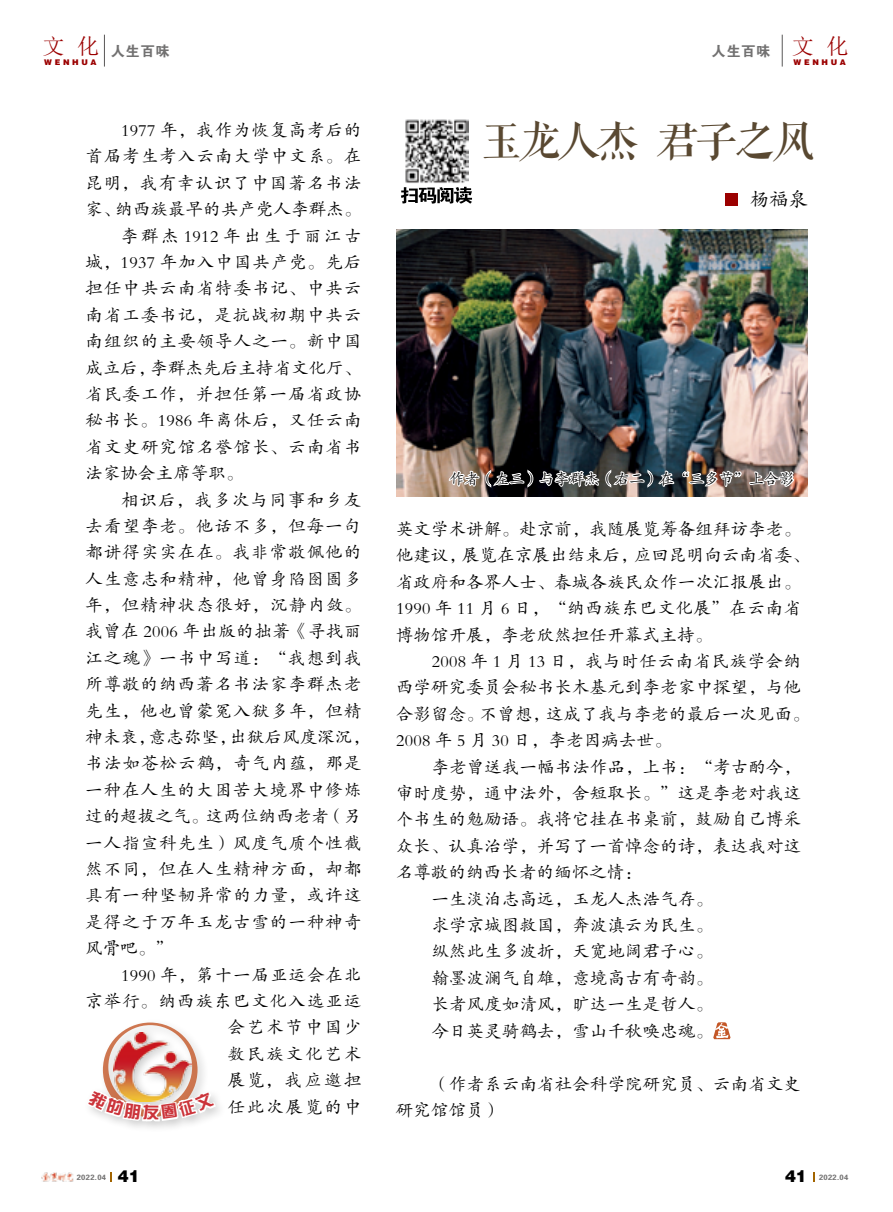
<style>
.page{position:relative;width:893px;height:1212px;background:#fff}
.page>*{position:absolute;margin:0;border:0;box-sizing:border-box;transform-origin:0 0}
.t1{font:42px "FZQKBYSJW GB1 0";letter-spacing:-.08em;color:#594831}
.t2{font:22.2px "Sim Sun";color:#9b0000}
.t3{font:19.5px "FZKTK GBK1 0";color:#000}
.t4{font:17.25px/26.4px "FZKTK GBK1 0";letter-spacing:.02em;color:#000}
.t5{font:17.25px "FZKTK GBK1 0";letter-spacing:.075em;color:#000}
.t6{font:17.25px "FZKTK GBK1 0";letter-spacing:.08em;color:#000}
.t7{font:17.25px "FZKTK GBK1 0";letter-spacing:.07em;color:#000}
.t8{font:17.25px "FZKTK GBK1 0";letter-spacing:.125em;color:#000}
.t9{font:17.25px "FZKTK GBK1 0";letter-spacing:.045em;color:#000}
.t10{font:17.25px "FZKTK GBK1 0";letter-spacing:.085em;color:#000}
.t11{font:17.25px "FZKTK GBK1 0";letter-spacing:.165em;color:#000}
.t12{font:16.5px "FZZYK GBK1 0";color:#bf0009}
.t13{font:15px "FZKTK GBK1 0";color:#000}
.t14{font:14.25px "FZDHTK GBK1 0";letter-spacing:.04em;color:#727171}
.t15{font:7.8px "FZCCHK GBK1 0";letter-spacing:.34em;color:#9b0000}
.t16{font:7.65px "FZDHTK GBK1 0";letter-spacing:.04em;color:#727171}
.s1{font-family:"FZCCHK GBK1 0";font-size:16.5px;color:#000}
</style>
<div class="page">
<img style="left:42px;top:1172px;width:32px;height:10px">
<svg style="left:110px;top:1172px;width:2px;height:10px"></svg>
<hr style="left:104px;top:35px;width:1px;height:32px;background:#595757">
<img style="left:405px;top:119px;width:64px;height:64px">
<svg style="left:401px;top:187px;width:71px;height:17px"></svg>
<div style="left:725px;top:193px;width:12px;height:13px;background:#9b0000"></div>
<img style="left:396px;top:230px;width:411px;height:267px">
<svg style="left:713px;top:1022px;width:17px;height:17px"></svg>
<svg style="left:813px;top:1172px;width:2px;height:10px"></svg>
<hr style="left:782px;top:35px;width:1px;height:32px;background:#595757">
<img style="left:447px;top:450px;width:228px;height:47px">
<svg style="left:681px;top:469px;width:61px;height:19px"></svg>
<svg style="left:749px;top:467px;width:46px;height:28px"></svg>
<svg style="left:89px;top:1022px;width:129px;height:106px"></svg>
<p class="t2" style="left:43px;top:35px;width:58px">文 化</p>
<p class="t14" style="left:111px;top:43px;width:60px">人生百味</p>
<p class="t14" style="left:711px;top:43px;width:60px">人生百味</p>
<p class="t2" style="left:792px;top:35px;width:58px">文 化</p>
<p class="t15" style="left:44px;top:58px;width:54px">WENHUA</p>
<p class="t15" style="left:794px;top:58px;width:54px">WENHUA</p>
<p class="t7" style="left:121px;top:121px;width:242px">1977 年，我作为恢复高考后的</p>
<p class="t5" style="left:85px;top:147px;width:277px">首届考生考入云南大学中文系。在</p>
<p class="t5" style="left:85px;top:174px;width:277px">昆明，我有幸认识了中国著名书法</p>
<p class="t4" style="left:85px;top:196px;width:277px">家、纳西族最早的共产党人李群杰。</p>
<p class="t11" style="left:121px;top:227px;width:242px">李群杰 1912 年出生于丽江古</p>
<p class="t5" style="left:85px;top:253px;width:277px">城，1937 年加入中国共产党。先后</p>
<p class="t5" style="left:85px;top:279px;width:277px">担任中共云南省特委书记、中共云</p>
<p class="t5" style="left:85px;top:306px;width:277px">南省工委书记，是抗战初期中共云</p>
<p class="t5" style="left:85px;top:332px;width:277px">南组织的主要领导人之一。新中国</p>
<p class="t4" style="left:85px;top:355px;width:277px">成立后，李群杰先后主持省文化厅、</p>
<p class="t5" style="left:85px;top:385px;width:277px">省民委工作，并担任第一届省政协</p>
<p class="t5" style="left:85px;top:411px;width:277px">秘书长。1986 年离休后，又任云南</p>
<p class="t5" style="left:85px;top:438px;width:277px">省文史研究馆名誉馆长、云南省书</p>
<p class="t4" style="left:85px;top:460px;width:160px">法家协会主席等职。</p>
<p class="t6" style="left:121px;top:491px;width:242px">相识后，我多次与同事和乡友</p>
<p class="t6" style="left:85px;top:517px;width:277px">去看望李老。他话不多，但每一句</p>
<p class="t5" style="left:85px;top:543px;width:277px">都讲得实实在在。我非常敬佩他的</p>
<p class="t5" style="left:85px;top:570px;width:277px">人生意志和精神，他曾身陷囹圄多</p>
<p class="t10" style="left:85px;top:596px;width:277px">年，但精神状态很好，沉静内敛。</p>
<p class="t9" style="left:85px;top:622px;width:277px">我曾在 2006 年出版的拙著《寻找丽</p>
<p class="t6" style="left:85px;top:649px;width:277px">江之魂》一书中写道：“我想到我</p>
<p class="t7" style="left:85px;top:675px;width:277px">所尊敬的纳西著名书法家李群杰老</p>
<p class="t6" style="left:85px;top:702px;width:277px">先生，他也曾蒙冤入狱多年，但精</p>
<p class="t4" style="left:85px;top:724px;width:286px">神未衰，意志弥坚，出狱后风度深沉，</p>
<p class="t6" style="left:85px;top:754px;width:277px">书法如苍松云鹤，奇气内蕴，那是</p>
<p class="t7" style="left:85px;top:781px;width:277px">一种在人生的大困苦大境界中修炼</p>
<p class="t4" style="left:85px;top:803px;width:277px">过的超拔之气。这两位纳西老者（另</p>
<p class="t5" style="left:85px;top:834px;width:277px">一人指宣科先生）风度气质个性截</p>
<p class="t6" style="left:85px;top:860px;width:277px">然不同，但在人生精神方面，却都</p>
<p class="t5" style="left:85px;top:886px;width:277px">具有一种坚韧异常的力量，或许这</p>
<p class="t7" style="left:85px;top:913px;width:277px">是得之于万年玉龙古雪的一种神奇</p>
<p class="t4" style="left:85px;top:935px;width:89px">风骨吧。”</p>
<p class="t7" style="left:121px;top:966px;width:242px">1990 年，第十一届亚运会在北</p>
<p class="t5" style="left:85px;top:992px;width:277px">京举行。纳西族东巴文化入选亚运</p>
<p class="t8" style="left:228px;top:1018px;width:135px">会艺术节中国少</p>
<p class="t8" style="left:228px;top:1045px;width:135px">数民族文化艺术</p>
<p class="t4" style="left:228px;top:1067px;width:135px">展览，我应邀担</p>
<p class="t8" style="left:228px;top:1098px;width:135px">任此次展览的中</p>
<p class="t12" style="left:142px;top:1103px;width:18px">友</p>
<h1 class="t1" style="left:481px;top:120px;width:335px">玉龙人杰 君子之风</h1>
<p class="t3" style="left:750px;top:190px;width:60px">杨福泉</p>
<p class="t13" style="left:449px;top:471px;width:346px">作者（左三）与李群杰（右二）在“三多节”上合影</p>
<p class="t4" style="left:396px;top:516px;width:415px">英文学术讲解。赴京前，我随展览筹备组拜访李老。他建议，展览在京展出结束后，应回昆明向云南省委、省政府和各界人士、春城各族民众作一次汇报展出。<br>1990 年 11 月 6 日，“纳西族东巴文化展”在云南省博物馆开展，李老欣然担任开幕式主持。</p>
<p class="t4" style="left:396px;top:648px;width:415px;text-indent:36px">2008 年 1 月 13 日，我与时任云南省民族学会纳西学研究委员会秘书长木基元到李老家中探望，与他合影留念。不曾想，这成了我与李老的最后一次见面。<br>2008 年 5 月 30 日，李老因病去世。</p>
<p class="t4" style="left:432px;top:754px;width:371px">李老曾送我一幅书法作品，上书：“考古酌今，</p>
<p class="t4" style="left:396px;top:780px;width:406px">审时度势，通中法外，舍短取长。”这是李老对我这</p>
<p class="t4" style="left:396px;top:807px;width:407px">个书生的勉励语。我将它挂在书桌前，鼓励自己博采</p>
<p class="t4" style="left:396px;top:833px;width:406px">众长、认真治学，并写了一首悼念的诗，表达我对这</p>
<p class="t4" style="left:396px;top:859px;width:247px">名尊敬的纳西长者的缅怀之情：</p>
<p class="t4" style="left:432px;top:886px;width:283px">一生淡泊志高远，玉龙人杰浩气存。</p>
<p class="t4" style="left:432px;top:912px;width:283px">求学京城图救国，奔波滇云为民生。</p>
<p class="t4" style="left:432px;top:939px;width:283px">纵然此生多波折，天宽地阔君子心。</p>
<p class="t4" style="left:432px;top:965px;width:283px">翰墨波澜气自雄，意境高古有奇韵。</p>
<p class="t4" style="left:432px;top:991px;width:283px">长者风度如清风，旷达一生是哲人。</p>
<p class="t4" style="left:432px;top:1018px;width:283px">今日英灵骑鹤去，雪山千秋唤忠魂。</p>
<p class="t4" style="left:396px;top:1071px;width:406px;text-indent:36px">（作者系云南省社会科学院研究员、云南省文史研究馆馆员）</p>
<p class="t16" style="left:77px;top:1173px;width:65px">2022.04 <span class="s1">41</span></p>
<p class="t16" style="left:785px;top:1173px;width:65px"><span class="s1">41</span> 2022.04</p>
</div>
